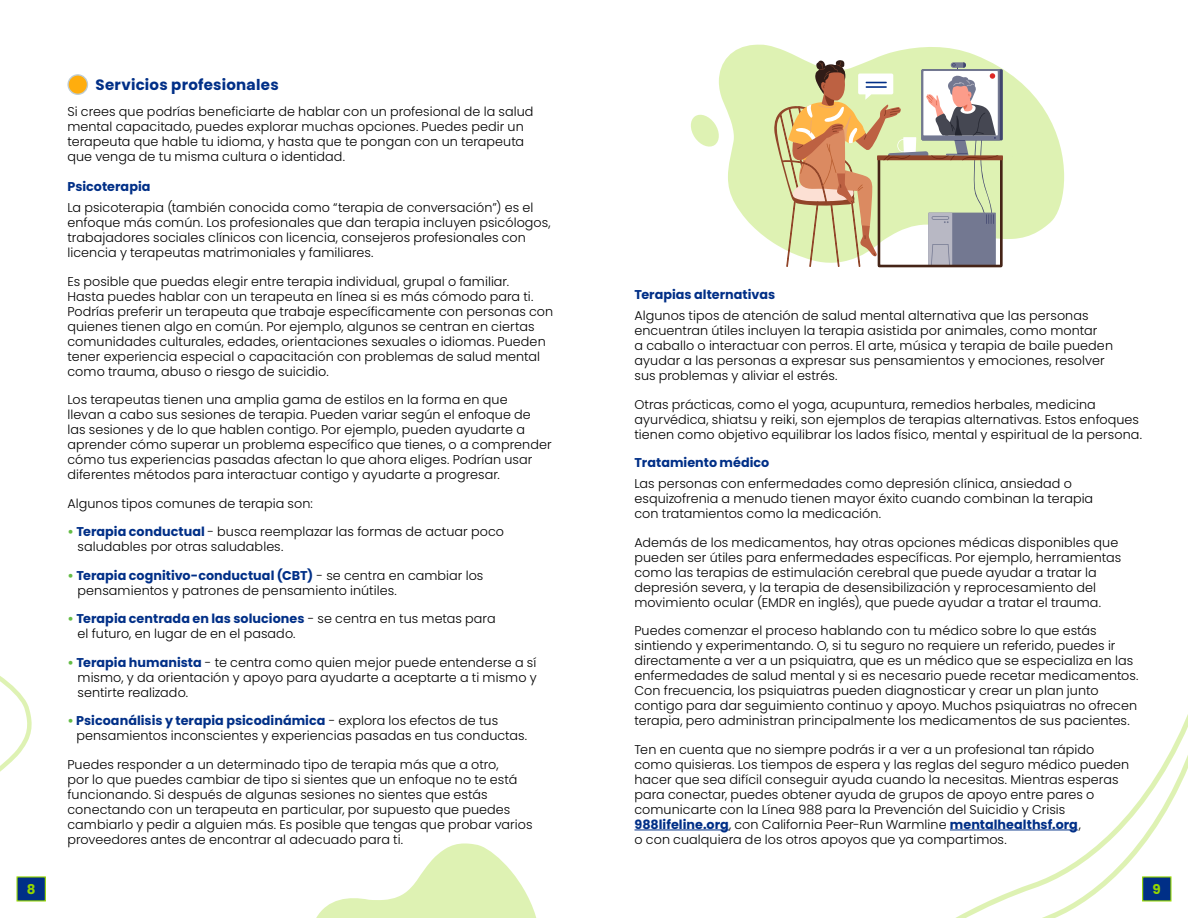
<style>
.page{position:relative;width:1188px;height:918px;background:#fff}
.page>*{position:absolute;margin:0;border:0;box-sizing:border-box;transform-origin:0 0}
.t1{font:700 15px "Poppins";letter-spacing:.015em;color:#002f87}
.t2{font:700 13.5px "Poppins";color:#93d500}
.t3{font:300 12.75px/15px "Poppins";letter-spacing:.005em;color:#000}
.t4{font:700 12.75px "Poppins";color:#002f87}
.s1{font-weight:700;color:#65bc46}
.s2{font-weight:700;color:#002f87}
</style>
<div class="page">
<svg style="left:949px;top:714px;width:239px;height:204px"></svg>
<svg style="left:0;top:676px;width:32px;height:96px"></svg>
<svg style="left:316px;top:843px;width:221px;height:75px"></svg>
<div style="left:1142px;top:876px;width:30px;height:26px;background:#002f87;border:1px solid #93d500"></div>
<div style="left:16px;top:876px;width:30px;height:26px;background:#002f87;border:1px solid #93d500"></div>
<div style="left:68px;top:75px;width:19px;height:19px;background:#ffad0d;border-radius:50%"></div>
<div style="left:67px;top:74px;width:21px;height:21px;border:1px solid #bdccd4;border-radius:50%"></div>
<hr style="left:634px;top:830px;width:95px;height:1px;background:#002f87">
<hr style="left:950px;top:830px;width:128px;height:1px;background:#002f87">
<svg style="left:719px;top:44px;width:345px;height:195px;fill:#def2b3"></svg>
<svg style="left:691px;top:113px;width:29px;height:36px"></svg>
<svg style="left:766px;top:60px;width:238px;height:208px"></svg>
<hr style="left:866px;top:86px;width:21px;height:2px;background:#002e87">
<p class="t1" style="left:96px;top:76px;width:185px">Servicios profesionales</p>
<p class="t3" style="left:68px;top:105px;width:468px">Si crees que podrías beneficiarte de hablar con un profesional de la salud mental capacitado, puedes explorar muchas opciones. Puedes pedir un terapeuta que hable tu idioma, y hasta que te pongan con un terapeuta que venga de tu misma cultura o identidad.</p>
<p class="t4" style="left:68px;top:180px;width:85px">Psicoterapia</p>
<p class="t3" style="left:68px;top:200px;width:485px">La psicoterapia (también conocida como “terapia de conversación”) es el enfoque más común. Los profesionales que dan terapia incluyen psicólogos, trabajadores sociales clínicos con licencia, consejeros profesionales con licencia y terapeutas matrimoniales y familiares.</p>
<p class="t3" style="left:68px;top:274px;width:487px">Es posible que puedas elegir entre terapia individual, grupal o familiar.<br>Hasta puedes hablar con un terapeuta en línea si es más cómodo para ti.<br>Podrías preferir un terapeuta que trabaje específicamente con personas con quienes tienen algo en común. Por ejemplo, algunos se centran en ciertas comunidades culturales, edades, orientaciones sexuales o idiomas. Pueden tener experiencia especial o capacitación con problemas de salud mental como trauma, abuso o riesgo de suicidio.</p>
<p class="t3" style="left:68px;top:392px;width:486px">Los terapeutas tienen una amplia gama de estilos en la forma en que<br>llevan a cabo sus sesiones de terapia. Pueden variar según el enfoque de las sesiones y de lo que hablen contigo. Por ejemplo, pueden ayudarte a aprender cómo superar un problema específico que tienes, o a comprender cómo tus experiencias pasadas afectan lo que ahora eliges. Podrían usar diferentes métodos para interactuar contigo y ayudarte a progresar.</p>
<p class="t3" style="left:68px;top:496px;width:247px">Algunos tipos comunes de terapia son:</p>
<p class="t3" style="left:78px;top:524px;width:428px;text-indent:-10px"><span class="s1">•</span> <span class="s2">Terapia conductual</span> - busca reemplazar las formas de actuar poco saludables por otras saludables.</p>
<p class="t3" style="left:78px;top:568px;width:407px;text-indent:-10px"><span class="s1">•</span> <span class="s2">Terapia cognitivo-conductual (CBT)</span> - se centra en cambiar los pensamientos y patrones de pensamiento inútiles.</p>
<p class="t3" style="left:78px;top:611px;width:420px;text-indent:-10px"><span class="s1">•</span> <span class="s2">Terapia centrada en las soluciones</span> - se centra en tus metas para el futuro, en lugar de en el pasado.</p>
<p class="t3" style="left:78px;top:655px;width:461px;text-align:justify;text-indent:-10px"><span class="s1">•</span> <span class="s2">Terapia humanista</span> - te centra como quien mejor puede entenderse a sí mismo, y da orientación y apoyo para ayudarte a aceptarte a ti mismo y sentirte realizado.</p>
<p class="t3" style="left:76px;top:713px;width:452px;text-indent:-9px"><span class="s1">•</span> <span class="s2">Psicoanálisis y terapia psicodinámica</span> - explora los efectos de tus pensamientos inconscientes y experiencias pasadas en tus conductas.</p>
<p class="t3" style="left:67px;top:757px;width:467px">Puedes responder a un determinado tipo de terapia más que a otro,<br>por lo que puedes cambiar de tipo si sientes que un enfoque no te está funcionando. Si después de algunas sesiones no sientes que estás conectando con un terapeuta en particular, por supuesto que puedes cambiarlo y pedir a alguien más. Es posible que tengas que probar varios proveedores antes de encontrar al adecuado para ti.</p>
<p class="t4" style="left:634px;top:287px;width:142px">Terapias alternativas</p>
<p class="t3" style="left:634px;top:308px;width:480px">Algunos tipos de atención de salud mental alternativa que las personas encuentran útiles incluyen la terapia asistida por animales, como montar<br>a caballo o interactuar con perros. El arte, música y terapia de baile pueden ayudar a las personas a expresar sus pensamientos y emociones, resolver sus problemas y aliviar el estrés.</p>
<p class="t3" style="left:634px;top:397px;width:509px">Otras prácticas, como el yoga, acupuntura, remedios herbales, medicina ayurvédica, shiatsu y reiki, son ejemplos de terapias alternativas. Estos enfoques tienen como objetivo equilibrar los lados físico, mental y espiritual de la persona.</p>
<p class="t4" style="left:634px;top:455px;width:136px">Tratamiento médico</p>
<p class="t3" style="left:634px;top:476px;width:460px">Las personas con enfermedades como depresión clínica, ansiedad o esquizofrenia a menudo tienen mayor éxito cuando combinan la terapia con tratamientos como la medicación.</p>
<p class="t3" style="left:634px;top:535px;width:488px">Además de los medicamentos, hay otras opciones médicas disponibles que pueden ser útiles para enfermedades específicas. Por ejemplo, herramientas como las terapias de estimulación cerebral que puede ayudar a tratar la depresión severa, y la terapia de desensibilización y reprocesamiento del movimiento ocular (EMDR en inglés), que puede ayudar a tratar el trauma.</p>
<p class="t3" style="left:634px;top:623px;width:506px">Puedes comenzar el proceso hablando con tu médico sobre lo que estás sintiendo y experimentando. O, si tu seguro no requiere un referido, puedes ir directamente a ver a un psiquiatra, que es un médico que se especializa en las enfermedades de salud mental y si es necesario puede recetar medicamentos.<br>Con frecuencia, los psiquiatras pueden diagnosticar y crear un plan junto contigo para dar seguimiento continuo y apoyo. Muchos psiquiatras no ofrecen terapia, pero administran principalmente los medicamentos de sus pacientes.</p>
<p class="t3" style="left:634px;top:742px;width:496px">Ten en cuenta que no siempre podrás ir a ver a un profesional tan rápido como quisieras. Los tiempos de espera y las reglas del seguro médico pueden hacer que sea difícil conseguir ayuda cuando la necesitas. Mientras esperas para conectar, puedes obtener ayuda de grupos de apoyo entre pares o comunicarte con la Línea 988 para la Prevención del Suicidio y Crisis <span class="s2">988lifeline.org</span>, con California Peer-Run Warmline <span class="s2">mentalhealthsf.org</span>,<br>o con cualquiera de los otros apoyos que ya compartimos.</p>
<p class="t2" style="left:27px;top:882px;width:10px">8</p>
<p class="t2" style="left:1153px;top:882px;width:10px">9</p>
</div>
